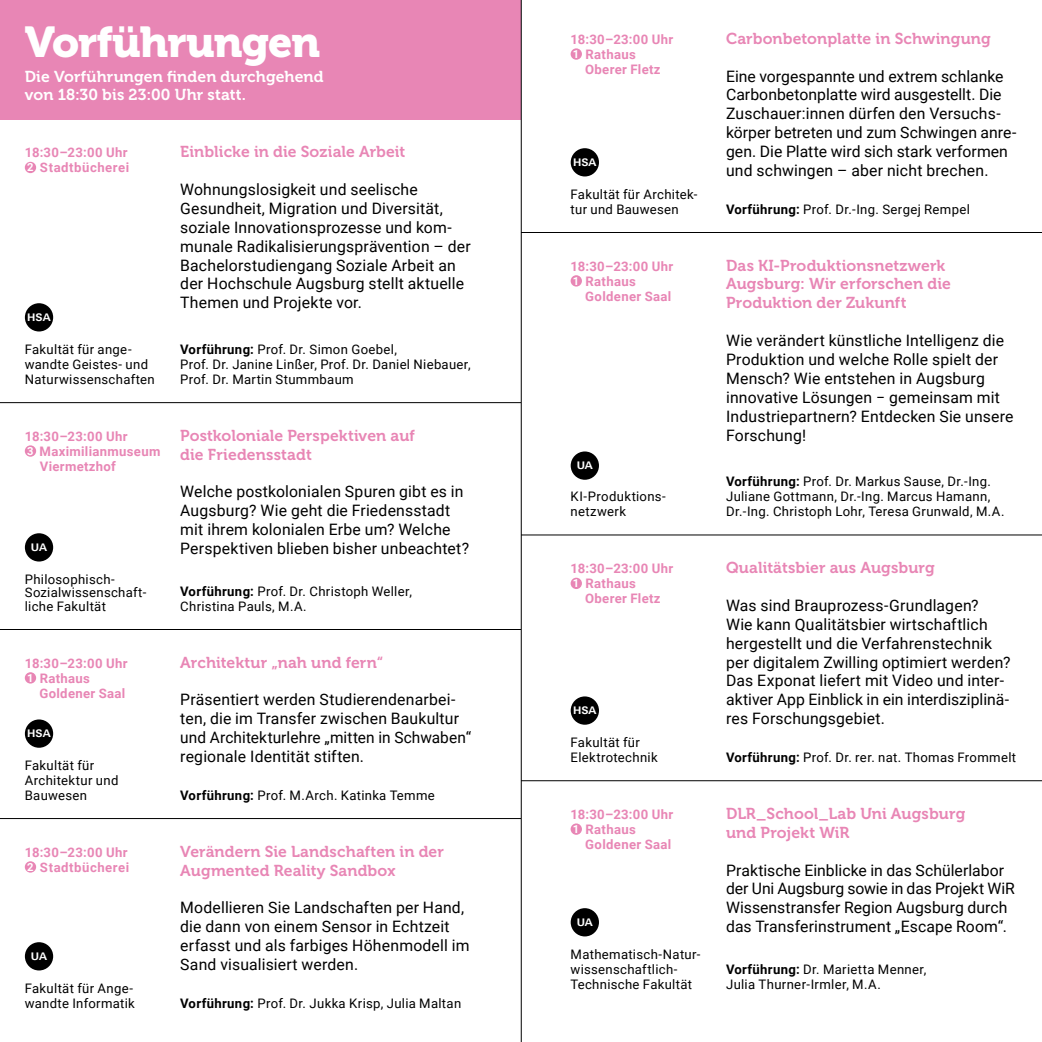
<style>
.page{position:relative;width:1042px;height:1042px;background:#fff}
.page>*{position:absolute;margin:0;border:0;box-sizing:border-box;transform-origin:0 0}
.t1{font:42.88px "Museo 900";letter-spacing:-.02em;color:#fff}
.t2{font:15.75px/18.9px "Roboto";letter-spacing:.01em;color:#000}
.t3{font:15.75px/18.9px "Museo 700";letter-spacing:.005em;color:#e886b5}
.t4{font:15.75px/18.9px "Museo 700";letter-spacing:.005em;color:#fff}
.t5{font:13.12px/15px "Roboto";letter-spacing:.025em;color:#000}
.t6{font:700 13.12px/15px "Roboto";letter-spacing:.025em;color:#e886b5}
.t7{font:700 10.5px "Univers For Augsburg";color:#fff}
.s1{font-size:11.2px;color:#fff}
.s2{font-weight:700}
</style>
<div class="page">
<div style="left:0;top:0;width:521px;height:119px;background:#e886b5"></div>
<hr style="left:521px;top:0;width:1px;height:1042px;background:#000">
<hr style="left:0;top:402px;width:521px;height:1px;background:#000">
<hr style="left:0;top:629px;width:521px;height:1px;background:#000">
<hr style="left:0;top:818px;width:521px;height:1px;background:#000">
<hr style="left:521px;top:780px;width:521px;height:1px;background:#000">
<hr style="left:521px;top:535px;width:521px;height:1px;background:#000">
<hr style="left:521px;top:232px;width:521px;height:1px;background:#000">
<div style="left:25px;top:162px;width:11px;height:11px;background:#e886b5;border-radius:50%"></div>
<div style="left:25px;top:672px;width:11px;height:11px;background:#e886b5;border-radius:50%"></div>
<div style="left:25px;top:445px;width:11px;height:12px;background:#e886b5;border-radius:50%"></div>
<div style="left:25px;top:861px;width:11px;height:11px;background:#e886b5;border-radius:50%"></div>
<div style="left:25px;top:303px;width:28px;height:28px;background:#000;border-radius:50%"></div>
<div style="left:25px;top:719px;width:28px;height:29px;background:#000;border-radius:50%"></div>
<div style="left:25px;top:533px;width:28px;height:28px;background:#000;border-radius:50%"></div>
<div style="left:25px;top:942px;width:28px;height:28px;background:#000;border-radius:50%"></div>
<div style="left:570px;top:48px;width:12px;height:12px;background:#e886b5;border-radius:50%"></div>
<div style="left:570px;top:578px;width:12px;height:11px;background:#e886b5;border-radius:50%"></div>
<div style="left:570px;top:275px;width:12px;height:11px;background:#e886b5;border-radius:50%"></div>
<div style="left:570px;top:823px;width:12px;height:12px;background:#e886b5;border-radius:50%"></div>
<div style="left:571px;top:148px;width:28px;height:28px;background:#000;border-radius:50%"></div>
<div style="left:571px;top:696px;width:28px;height:29px;background:#000;border-radius:50%"></div>
<div style="left:571px;top:451px;width:28px;height:29px;background:#000;border-radius:50%"></div>
<div style="left:571px;top:908px;width:28px;height:28px;background:#000;border-radius:50%"></div>
<h1 class="t1" style="left:25px;top:18px;width:297px">Vorführungen</h1>
<p class="t3" style="left:726px;top:29px;width:266px">Carbonbetonplatte in Schwingung</p>
<p class="t2" style="left:726px;top:66px;width:292px">Eine vorgespannte und extrem schlanke Carbonbetonplatte wird ausgestellt. Die Zuschauer:innen dürfen den Versuchs&shy;körper betreten und zum Schwingen anre&shy;gen. Die Platte wird sich stark verformen und schwingen – aber nicht brechen.</p>
<p class="t6" style="left:570px;top:31px;width:104px">18:30–23:00 Uhr<br><span class="s1">1</span> Rathaus</p>
<p class="t6" style="left:585px;top:61px;width:77px">Oberer Fletz</p>
<p class="t4" style="left:25px;top:67px;width:300px">Die Vorführungen finden durchgehend von 18:30 bis 23:00 Uhr statt.</p>
<p class="t3" style="left:180px;top:142px;width:227px">Einblicke in die Soziale Arbeit</p>
<p class="t2" style="left:180px;top:179px;width:292px">Wohnungslosigkeit und seelische Gesundheit, Migration und Diversität, soziale Innovationsprozesse und kom&shy;munale Radikalisierungsprävention – der Bachelorstudiengang Soziale Arbeit an der Hochschule Augsburg stellt aktuelle Themen und Projekte vor.</p>
<p class="t6" style="left:25px;top:144px;width:106px">18:30–23:00 Uhr<br><span class="s1">2</span> Stadtbücherei</p>
<p class="t7" style="left:573px;top:156px;width:25px">HSA</p>
<p class="t5" style="left:570px;top:186px;width:128px">Fakultät für Architek&shy;tur und Bauwesen</p>
<p class="t5" style="left:726px;top:201px;width:245px"><span class="s2">Vorführung:</span> Prof. Dr.-Ing. Sergej Rempel</p>
<p class="t3" style="left:726px;top:256px;width:226px">Das KI-Produktionsnetzwerk<br>Augsburg: Wir erforschen die<br>Produktion der Zukunft</p>
<p class="t2" style="left:726px;top:330px;width:289px">Wie verändert künstliche Intelligenz die Produktion und welche Rolle spielt der Mensch? Wie entstehen in Augsburg innovative Lösungen − gemeinsam mit Industriepartnern? Entdecken Sie unsere Forschung!</p>
<p class="t6" style="left:570px;top:258px;width:104px">18:30–23:00 Uhr<br><span class="s1">1</span> Rathaus</p>
<p class="t6" style="left:585px;top:288px;width:87px">Goldener Saal</p>
<p class="t7" style="left:27px;top:311px;width:25px">HSA</p>
<p class="t5" style="left:25px;top:341px;width:132px">Fakultät für ange&shy;wandte Geistes- und<br>Naturwissenschaften</p>
<p class="t5" style="left:180px;top:341px;width:292px"><span class="s2">Vorführung:</span> Prof. Dr. Simon Goebel,<br>Prof. Dr. Janine Linßer, Prof. Dr. Daniel Niebauer,<br>Prof. Dr. Martin Stummbaum</p>
<p class="t3" style="left:180px;top:426px;width:236px">Postkoloniale Perspektiven auf die Friedensstadt</p>
<p class="t2" style="left:180px;top:482px;width:290px">Welche postkolonialen Spuren gibt es in Augsburg? Wie geht die Friedensstadt mit ihrem kolonialen Erbe um? Welche Perspektiven blieben bisher unbeachtet?</p>
<p class="t6" style="left:25px;top:428px;width:104px">18:30–23:00 Uhr</p>
<p class="t6" style="left:27px;top:443px;width:135px"><span class="s1">3</span> Maximilianmuseum</p>
<p class="t6" style="left:40px;top:458px;width:78px">Viermetzhof</p>
<p class="t7" style="left:577px;top:459px;width:18px">UA</p>
<p class="t5" style="left:726px;top:473px;width:280px"><span class="s2">Vorführung:</span> Prof. Dr. Markus Sause, Dr.-Ing.<br>Juliane Gottmann, Dr.-Ing. Marcus Hamann,<br>Dr.-Ing. Christoph Lohr, Teresa Grunwald, M.A.</p>
<p class="t5" style="left:570px;top:488px;width:97px">KI-Produktions&shy;netzwerk</p>
<p class="t7" style="left:31px;top:541px;width:18px">UA</p>
<p class="t5" style="left:25px;top:572px;width:123px;line-height:13.5px">Philosophisch-<br>Sozialwissenschaft&shy;liche Fakultät</p>
<p class="t6" style="left:25px;top:655px;width:104px">18:30–23:00 Uhr<br><span class="s1">1</span> Rathaus</p>
<p class="t6" style="left:39px;top:685px;width:87px">Goldener Saal</p>
<p class="t7" style="left:27px;top:727px;width:25px">HSA</p>
<p class="t5" style="left:25px;top:757px;width:95px">Fakultät für<br>Architektur und<br>Bauwesen</p>
<p class="t6" style="left:25px;top:844px;width:106px">18:30–23:00 Uhr<br><span class="s1">2</span> Stadtbücherei</p>
<p class="t7" style="left:31px;top:949px;width:18px">UA</p>
<p class="t5" style="left:25px;top:980px;width:112px">Fakultät für Ange&shy;wandte Informatik</p>
<p class="t5" style="left:180px;top:583px;width:233px"><span class="s2">Vorführung:</span> Prof. Dr. Christoph Weller,<br>Christina Pauls, M.A.</p>
<p class="t3" style="left:180px;top:653px;width:204px">Architektur „nah und fern“</p>
<p class="t2" style="left:180px;top:690px;width:293px">Präsentiert werden Studierendenarbei&shy;ten, die im Transfer zwischen Baukultur und Architekturlehre „mitten in Schwaben“ regionale Identität stiften.</p>
<p class="t5" style="left:180px;top:787px;width:256px"><span class="s2">Vorführung:</span> Prof. M.Arch. Katinka Temme</p>
<p class="t3" style="left:180px;top:842px;width:265px">Verändern Sie Landschaften in der<br>Augmented Reality Sandbox</p>
<p class="t2" style="left:180px;top:897px;width:291px">Modellieren Sie Landschaften per Hand, die dann von einem Sensor in Echtzeit erfasst und als farbiges Höhenmodell im Sand visualisiert werden.</p>
<p class="t5" style="left:180px;top:995px;width:282px"><span class="s2">Vorführung:</span> Prof. Dr. Jukka Krisp, Julia Maltan</p>
<p class="t6" style="left:570px;top:560px;width:104px">18:30–23:00 Uhr<br><span class="s1">1</span> Rathaus</p>
<p class="t6" style="left:585px;top:590px;width:77px">Oberer Fletz</p>
<p class="t7" style="left:573px;top:704px;width:25px">HSA</p>
<p class="t5" style="left:570px;top:734px;width:89px">Fakultät für<br>Elektrotechnik</p>
<p class="t6" style="left:570px;top:806px;width:104px">18:30–23:00 Uhr<br><span class="s1">1</span> Rathaus</p>
<p class="t6" style="left:585px;top:836px;width:87px">Goldener Saal</p>
<p class="t7" style="left:577px;top:915px;width:18px">UA</p>
<p class="t5" style="left:570px;top:946px;width:131px">Mathematisch-Natur&shy;wissenschaftlich-<br>Technische Fakultät</p>
<p class="t3" style="left:726px;top:558px;width:210px">Qualitätsbier aus Augsburg</p>
<p class="t2" style="left:726px;top:595px;width:286px">Was sind Brauprozess-Grundlagen?<br>Wie kann Qualitätsbier wirtschaftlich hergestellt und die Verfahrenstechnik per digitalem Zwilling optimiert werden?<br>Das Exponat liefert mit Video und inter&shy;aktiver App Einblick in ein interdisziplinä&shy;res Forschungsgebiet.</p>
<p class="t5" style="left:726px;top:749px;width:292px"><span class="s2">Vorführung:</span> Prof. Dr. rer. nat. Thomas Frommelt</p>
<p class="t3" style="left:726px;top:804px;width:241px">DLR_School_Lab Uni Augsburg und Projekt WiR</p>
<p class="t2" style="left:726px;top:860px;width:290px">Praktische Einblicke in das Schülerlabor der Uni Augsburg sowie in das Projekt WiR Wissenstransfer Region Augsburg durch das Transferinstrument „Escape Room“.</p>
<p class="t5" style="left:726px;top:961px;width:202px"><span class="s2">Vorführung:</span> Dr. Marietta Menner,<br>Julia Thurner-Irmler, M.A.</p>
</div>
